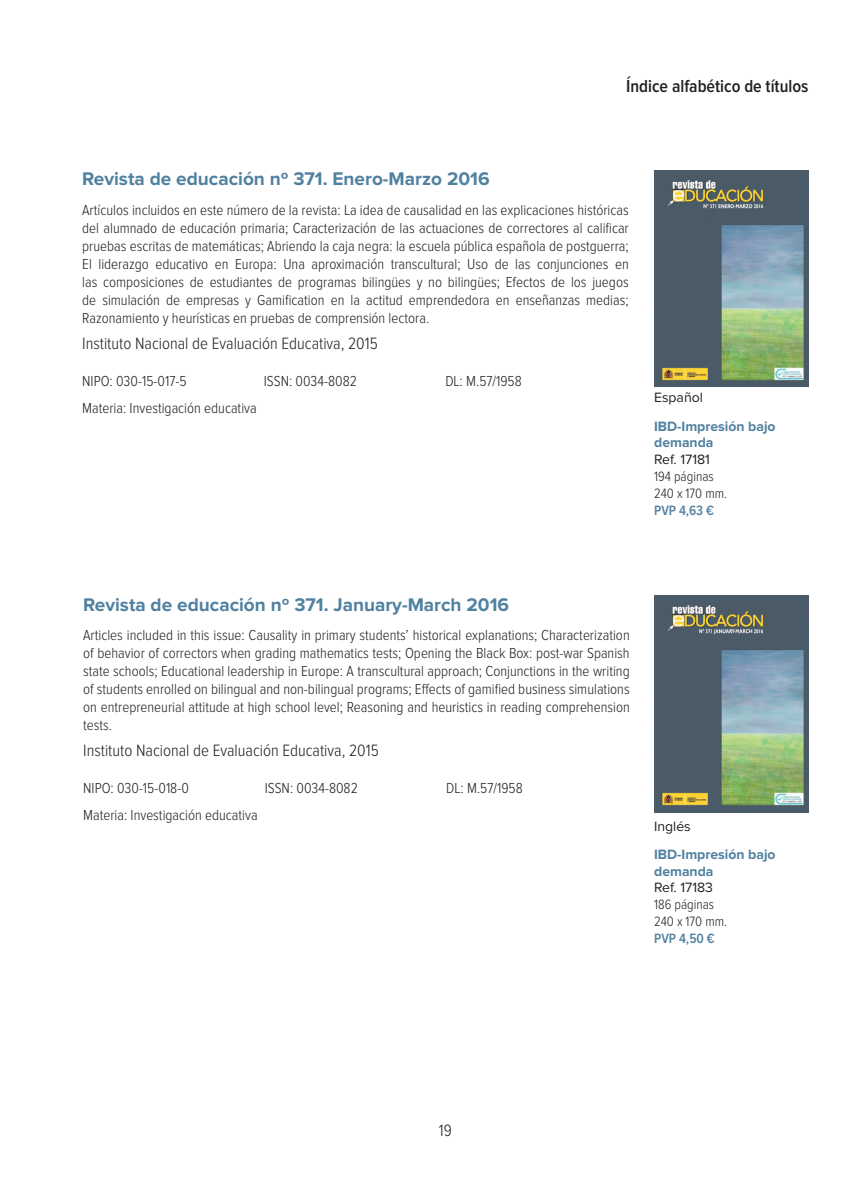
<style>
.page{position:relative;width:851px;height:1191px;background:#fff}
.page>*{position:absolute;margin:0;border:0;box-sizing:border-box;transform-origin:0 0}
._01-TÍTULO{font:700 19px "Proxima Nova";color:#5081a0}
.t1{font:600 18px "Proxima Nova Cond";color:#231f20}
._04-EDITOR{font:300 17px "Proxima Nova Cond";color:#231f20}
._03-RESUMEN{font:300 15px/18px "Proxima Nova Cond";color:#231f20;text-align:justify}
._05-NIPO{font:300 15px "Proxima Nova Cond";color:#231f20}
._05_MATERIA{font:300 15px "Proxima Nova Cond";color:#231f20}
._06_SOPORTE{font:700 14px/16.8px "Proxima Nova";color:#5081a0}
._06_OTROS{font:300 14px "Proxima Nova Cond";color:#231f20}
._06_REFERENCIA{font:14px "Proxima Nova";color:#231f20}
._03-RESUMEN-2{font:600 14px "Proxima Nova Cond";color:#5081a0}
._06_IDIOMA{font:14px "Proxima Nova";color:#231f20}
</style>
<div class="page">
<img style="left:654px;top:595px;width:154px;height:217px">
<img style="left:654px;top:170px;width:154px;height:216px">
<p class="t1" style="left:626px;top:78px;width:184px">Índice alfabético de títulos</p>
<p class="_01-TÍTULO" style="left:82px;top:170px;width:409px">Revista de educación nº 371. Enero-Marzo 2016</p>
<p class="_03-RESUMEN" style="left:82px;top:201px;width:548px">Artículos incluidos en este número de la revista: La idea de causalidad en las explicaciones históricas del alumnado de educación primaria; Caracterización de las actuaciones de correctores al calificar pruebas escritas de matemáticas; Abriendo la caja negra: la escuela pública española de postguerra; El liderazgo educativo en Europa: Una aproximación transcultural; Uso de las conjunciones en las composiciones de estudiantes de programas bilingües y no bilingües; Efectos de los juegos de simulación de empresas y Gamification en la actitud emprendedora en enseñanzas medias; Razonamiento y heurísticas en pruebas de comprensión lectora.</p>
<p class="_04-EDITOR" style="left:82px;top:335px;width:297px">Instituto Nacional de Evaluación Educativa, 2015</p>
<p class="_05-NIPO" style="left:82px;top:374px;width:106px">NIPO: 030-15-017-5</p>
<p class="_05-NIPO" style="left:264px;top:374px;width:95px">ISSN: 0034-8082</p>
<p class="_03-RESUMEN" style="left:445px;top:372px;width:78px">DL: M.57/1958</p>
<p class="_05_MATERIA" style="left:82px;top:401px;width:176px">Materia: Investigación educativa</p>
<p class="_06_IDIOMA" style="left:654px;top:391px;width:50px">Español</p>
<p class="_06_SOPORTE" style="left:654px;top:418px;width:123px">IBD-Impresión bajo demanda</p>
<p class="_06_REFERENCIA" style="left:654px;top:453px;width:57px">Ref. 17181</p>
<p class="_06_OTROS" style="left:654px;top:470px;width:61px">194 páginas</p>
<p class="_06_OTROS" style="left:654px;top:487px;width:75px">240 x 170 mm.</p>
<p class="_03-RESUMEN-2" style="left:654px;top:503px;width:61px">PVP 4,63 €</p>
<p class="_01-TÍTULO" style="left:83px;top:595px;width:427px">Revista de educación nº 371. January-March 2016</p>
<p class="_03-RESUMEN" style="left:83px;top:626px;width:548px">Articles included in this issue: Causality in primary students’ historical explanations; Characterization of behavior of correctors when grading mathematics tests; Opening the Black Box: post-war Spanish state schools; Educational leadership in Europe: A transcultural approach; Conjunctions in the writing of students enrolled on bilingual and non-bilingual programs; Effects of gamified business simulations on entrepreneurial attitude at high school level; Reasoning and heuristics in reading comprehension tests.</p>
<p class="_04-EDITOR" style="left:83px;top:742px;width:297px">Instituto Nacional de Evaluación Educativa, 2015</p>
<p class="_05-NIPO" style="left:83px;top:781px;width:107px">NIPO: 030-15-018-0</p>
<p class="_05-NIPO" style="left:265px;top:781px;width:95px">ISSN: 0034-8082</p>
<p class="_03-RESUMEN" style="left:446px;top:779px;width:78px">DL: M.57/1958</p>
<p class="_05_MATERIA" style="left:83px;top:808px;width:176px">Materia: Investigación educativa</p>
<p class="_06_IDIOMA" style="left:654px;top:819px;width:38px">Inglés</p>
<p class="_06_SOPORTE" style="left:654px;top:846px;width:123px">IBD-Impresión bajo demanda</p>
<p class="_06_REFERENCIA" style="left:654px;top:881px;width:60px">Ref. 17183</p>
<p class="_06_OTROS" style="left:654px;top:898px;width:62px">186 páginas</p>
<p class="_06_OTROS" style="left:654px;top:915px;width:75px">240 x 170 mm.</p>
<p class="_03-RESUMEN-2" style="left:654px;top:931px;width:62px">PVP 4,50 €</p>
<p class="_04-EDITOR" style="left:439px;top:1122px;width:15px">19</p>
</div>
